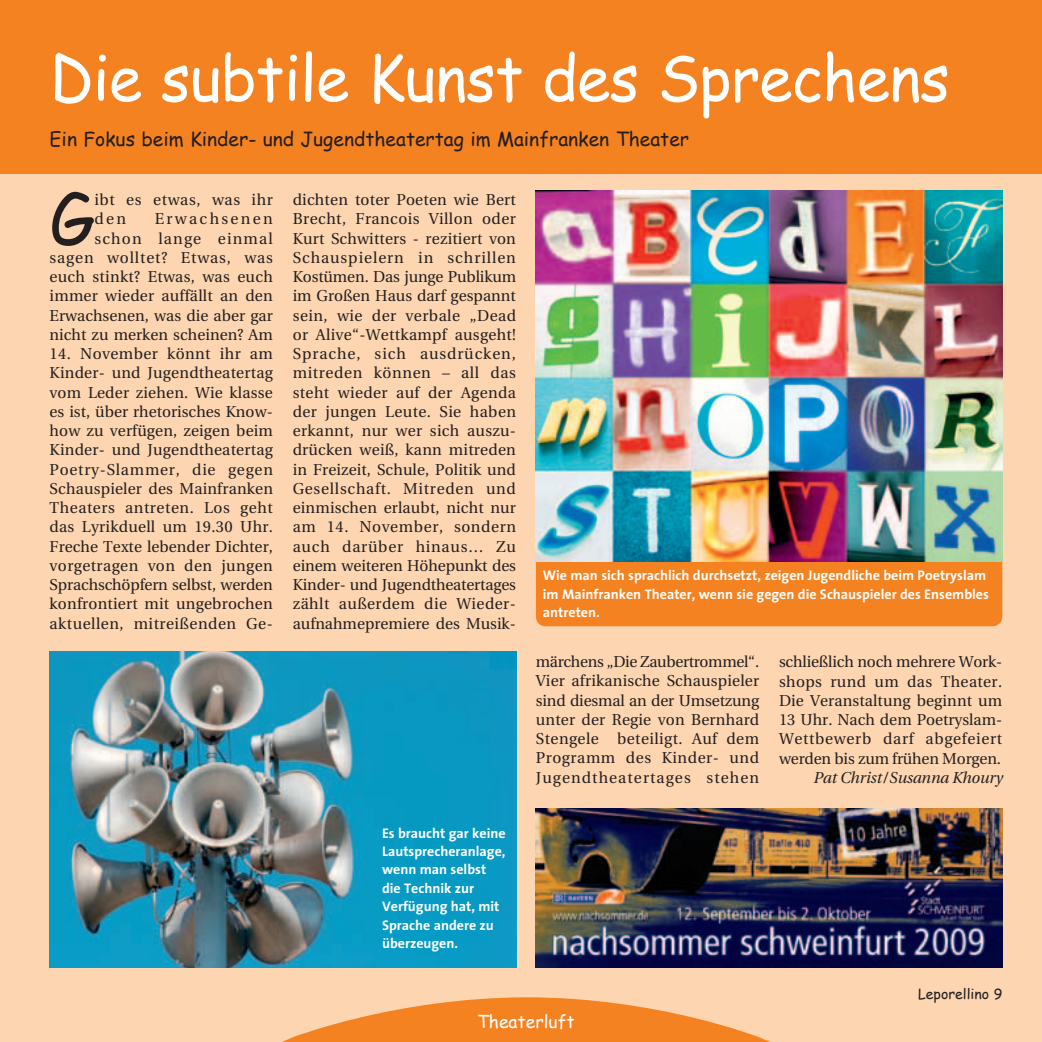
<style>
.page{position:relative;width:1042px;height:1042px;background:#fdd5b0}
.page>*{position:absolute;margin:0;border:0;box-sizing:border-box;transform-origin:0 0}
.t1{font:67.55px "Comic Sans MS";color:#231f20}
.t2{font:63px "Comic Sans MS";letter-spacing:-.01em;color:#fff;scale:.96 1}
.t3{font:19.25px "Comic Sans MS";color:#231f20}
.t4{font:17.5px "Comic Sans MS";color:#fff}
.t5{font:15.75px/19.2px "Utopia";letter-spacing:.015em;color:#231f20;text-align:justify}
.t6{font:italic 15.75px "Utopia";letter-spacing:-.01em;color:#231f20}
.t7{font:15.75px/19.2px "Utopia";letter-spacing:.04em;color:#231f20}
.t8{font:700 14px/18.4px "The Sans";color:#fff}
.t9{font:14px "Comic Sans MS";color:#231f20}
</style>
<div class="page">
<svg style="left:282px;top:997px;width:488px;height:45px"></svg>
<div style="left:0;top:0;width:1042px;height:174px;background:#f58220"></div>
<div style="left:536px;top:531px;width:466px;height:95px;background:#f58220;border-radius:10px"></div>
<img style="left:536px;top:808px;width:466px;height:159px">
<img style="left:536px;top:191px;width:466px;height:370px">
<img style="left:50px;top:651px;width:466px;height:316px">
<h2 class="t2" style="left:50px;top:31px;width:939px">Die subtile Kunst des Sprechens</h2>
<p class="t3" style="left:50px;top:124px;width:641px">Ein Fokus beim Kinder- und Jugendtheatertag im Mainfranken Theater</p>
<h1 class="t1" style="left:50px;top:169px;width:47px">G</h1>
<p class="t7" style="left:94px;top:190px;width:180px">ibt es etwas, was ihr den</p>
<p class="t5" style="left:50px;top:210px;width:225px;text-align:right">Erwachsenen<br>schon lange einmal sagen wolltet? Etwas, was euch stinkt? Etwas, was euch immer wieder auffällt an den<br>Erwachsenen, was die aber gar nicht zu merken scheinen? Am</p>
<p class="t5" style="left:50px;top:344px;width:225px">14. November könnt ihr am Kinder- und Jugendtheatertag vom Leder ziehen. Wie klasse es ist, über rhetorisches Know&shy;how zu verfügen, zeigen beim Kinder- und Jugendtheatertag Poetry-Slammer, die gegen Schauspieler des Mainfranken Theaters antreten. Los geht das Lyrikduell um 19.30 Uhr.<br>Freche Texte lebender Dichter, vorgetragen von den jungen Sprachschöpfern selbst, werden konfrontiert mit ungebrochen aktuellen, mitreißenden Ge-</p>
<p class="t5" style="left:293px;top:190px;width:225px;text-align:left">dichten toter Poeten wie Bert<br>Brecht, Francois Villon oder<br>Kurt Schwitters - rezitiert von<br>Schauspielern in schrillen<br>Kostümen. Das junge Publikum im Großen Haus darf gespannt sein, wie der verbale „Dead or Alive“-Wettkampf ausgeht!<br>Sprache, sich ausdrücken, mitreden können – all das steht wieder auf der Agenda der jungen Leute. Sie haben erkannt, nur wer sich auszu&shy;drücken weiß, kann mitreden in Freizeit, Schule, Politik und<br>Gesellschaft. Mitreden und einmischen erlaubt, nicht nur am 14. November, sondern auch darüber hinaus… Zu einem weiteren Höhepunkt des<br>Kinder- und Jugendtheatertages zählt außerdem die Wieder&shy;aufnahmepremiere des Musik-</p>
<p class="t8" style="left:382px;top:823px;width:125px">Es braucht gar keine<br>Lautsprecheranlage, wenn man selbst die Technik zur<br>Verfügung hat, mit<br>Sprache andere zu überzeugen.</p>
<p class="t8" style="left:543px;top:566px;width:447px">Wie man sich sprachlich durchsetzt, zeigen Jugendliche beim Poetryslam im Mainfranken Theater, wenn sie gegen die Schauspieler des Ensembles antreten.</p>
<p class="t5" style="left:536px;top:652px;width:225px">märchens „Die Zaubertrommel“.<br>Vier afrikanische Schauspieler sind diesmal an der Umsetzung unter der Regie von Bernhard Stengele beteiligt. Auf dem Programm des Kinder- und Jugendtheatertages stehen</p>
<p class="t5" style="left:779px;top:652px;width:225px;text-align:left">schließlich noch mehrere Work&shy;shops rund um das Theater.<br>Die Veranstaltung beginnt um<br>13 Uhr. Nach dem Poetryslam-<br>Wettbewerb darf abgefeiert werden bis zum frühen Morgen.</p>
<p class="t6" style="left:813px;top:769px;width:191px">Pat Christ/Susanna Khoury</p>
<p class="t9" style="left:918px;top:983px;width:86px">Leporellino 9</p>
<p class="t4" style="left:477px;top:1008px;width:99px">Theaterluft</p>
</div>
